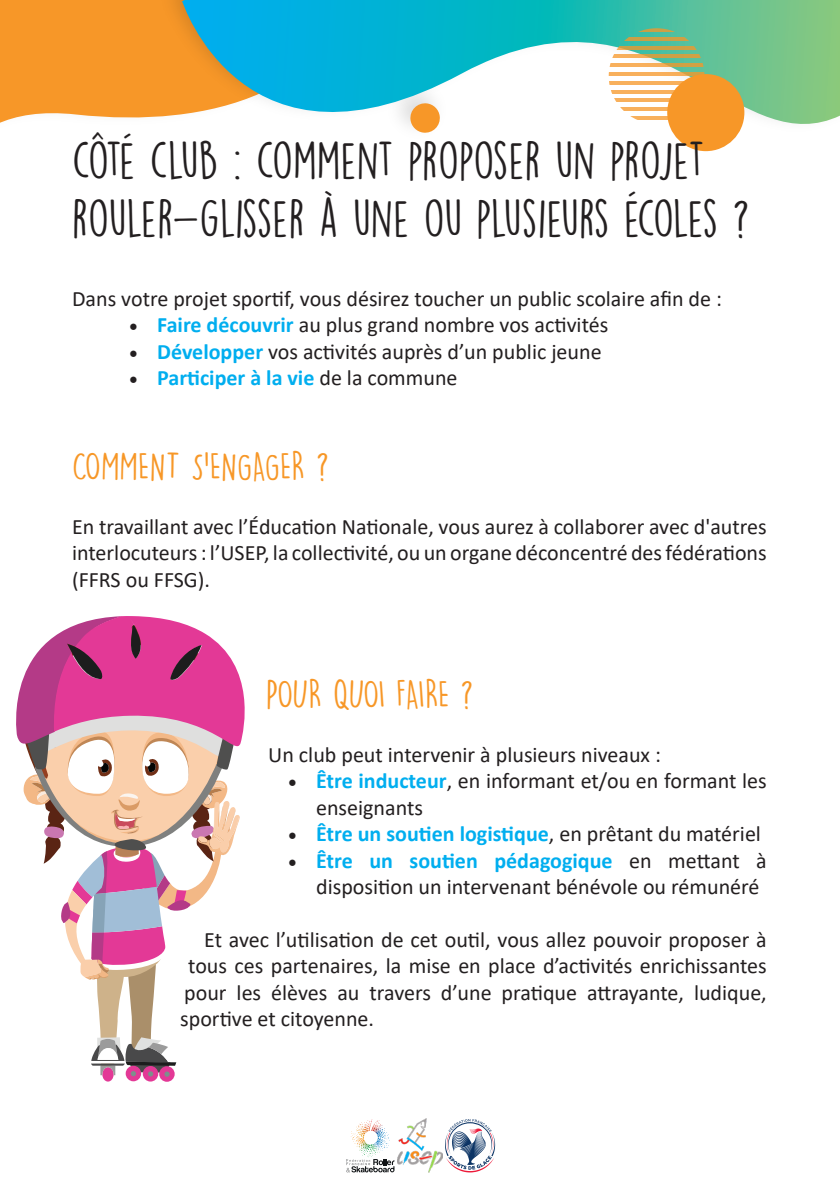
<style>
.page{position:relative;width:840px;height:1191px;background:#fff}
.page>*{position:absolute;margin:0;border:0;box-sizing:border-box;transform-origin:0 0}
.t1{font:48px/57.6px "DK Lemon Yellow Sun";letter-spacing:-.015em;color:#231f20}
.t2{font:36px "DK Lemon Yellow Sun";color:#f79727}
.t3{font:36px "DK Lemon Yellow Sun";letter-spacing:-.03em;color:#f79727}
.t4{font:22px/26.4px "Calibri";color:#231f20}
.t5{font:700 22px "Calibri";color:#00aeef}
.s1{font-family:"Minion Pro";font-size:24px}
.s2{font-weight:700;color:#00aeef}
.s3{font-family:"Minion Pro";font-weight:400;font-size:24px;color:#231f20}
.s4{font-weight:400;color:#231f20}
</style>
<div class="page">
<div style="left:0;top:0;width:149px;height:123px;background:#f79728"></div>
<div style="left:149px;top:0;width:33px;height:117px;background:#f79728"></div>
<svg style="left:182px;top:0;width:657px;height:152px"></svg>
<div style="left:666px;top:74px;width:78px;height:77px;background:#f79728;border-radius:50%"></div>
<svg style="left:608px;top:37px;width:96px;height:4px"></svg>
<svg style="left:608px;top:28px;width:96px;height:4px"></svg>
<hr style="left:608px;top:46px;width:96px;height:3px;background:#f79728">
<svg style="left:608px;top:54px;width:96px;height:4px"></svg>
<svg style="left:608px;top:63px;width:96px;height:4px"></svg>
<svg style="left:608px;top:72px;width:96px;height:4px"></svg>
<svg style="left:608px;top:81px;width:76px;height:4px"></svg>
<hr style="left:608px;top:90px;width:96px;height:3px;background:#f79728">
<svg style="left:608px;top:98px;width:62px;height:4px"></svg>
<svg style="left:608px;top:107px;width:60px;height:4px"></svg>
<svg style="left:608px;top:116px;width:60px;height:4px"></svg>
<img style="left:397px;top:1119px;width:45px;height:53px">
<svg style="left:445px;top:1119px;width:50px;height:53px"></svg>
<svg style="left:346px;top:1119px;width:48px;height:53px"></svg>
<div style="left:102px;top:1067px;width:12px;height:14px;background:#e33996;border-radius:50%"></div>
<div style="left:125px;top:1065px;width:16px;height:16px;background:#e33996;border-radius:50%"></div>
<div style="left:159px;top:1066px;width:16px;height:15px;background:#e33996;border-radius:50%"></div>
<div style="left:143px;top:1066px;width:15px;height:15px;background:#e33996;border-radius:50%"></div>
<svg style="left:16px;top:616px;width:229px;height:460px"></svg>
<p class="t1" style="left:72px;top:131px;width:678px">CÔTÉ CLUB : COMMENT PROPOSER UN PROJET<br>ROULER-GLISSER À UNE OU PLUSIEURS ÉCOLES ?</p>
<p class="t4" style="left:72px;top:285px;width:651px">Dans votre projet sportif, vous désirez toucher un public scolaire afin de :</p>
<p class="t4" style="left:129px;top:311px;width:481px"><span class="s1">•</span> <span class="s2">Faire découvrir</span> au plus grand nombre vos activités</p>
<p class="t4" style="left:129px;top:337px;width:474px"><span class="s1">•</span> <span class="s2">Développer</span> vos activités auprès d’un public jeune</p>
<p class="t5" style="left:129px;top:362px;width:330px"><span class="s3">•</span> Participer à la vie <span class="s4">de la commune</span></p>
<p class="t2" style="left:72px;top:444px;width:258px">COMMENT S’ENGAGER ?</p>
<p class="t4" style="left:72px;top:513px;width:696px;text-align:justify">En travaillant avec l’Éducation Nationale, vous aurez à collaborer avec d'autres interlocuteurs : l’USEP, la collectivité, ou un organe déconcentré des fédérations (FFRS ou FFSG).</p>
<p class="t3" style="left:266px;top:672px;width:208px">POUR QUOI FAIRE ?</p>
<p class="t4" style="left:268px;top:741px;width:394px">Un club peut intervenir à plusieurs niveaux :</p>
<p class="t4" style="left:316px;top:767px;width:452px;text-indent:-28px"><span class="s1">•</span> <span class="s2">Être inducteur</span>, en informant et/ou en formant les enseignants</p>
<p class="t5" style="left:287px;top:818px;width:474px"><span class="s3">•</span> Être un soutien logistique<span class="s4">, en prêtant du matériel</span></p>
<p class="t4" style="left:316px;top:846px;width:452px;text-indent:-28px"><span class="s1">•</span> <span class="s2">Être un soutien pédagogique</span> en mettant à disposition un intervenant bénévole ou rémunéré</p>
<p class="t4" style="left:204px;top:925px;width:563px">Et avec l’utilisation de cet outil, vous allez pouvoir proposer à</p>
<p class="t4" style="left:188px;top:952px;width:580px">tous ces partenaires, la mise en place d’activités enrichissantes</p>
<p class="t4" style="left:184px;top:978px;width:583px">pour les élèves au travers d’une pratique attrayante, ludique,</p>
<p class="t4" style="left:180px;top:1005px;width:195px">sportive et citoyenne.</p>
</div>
